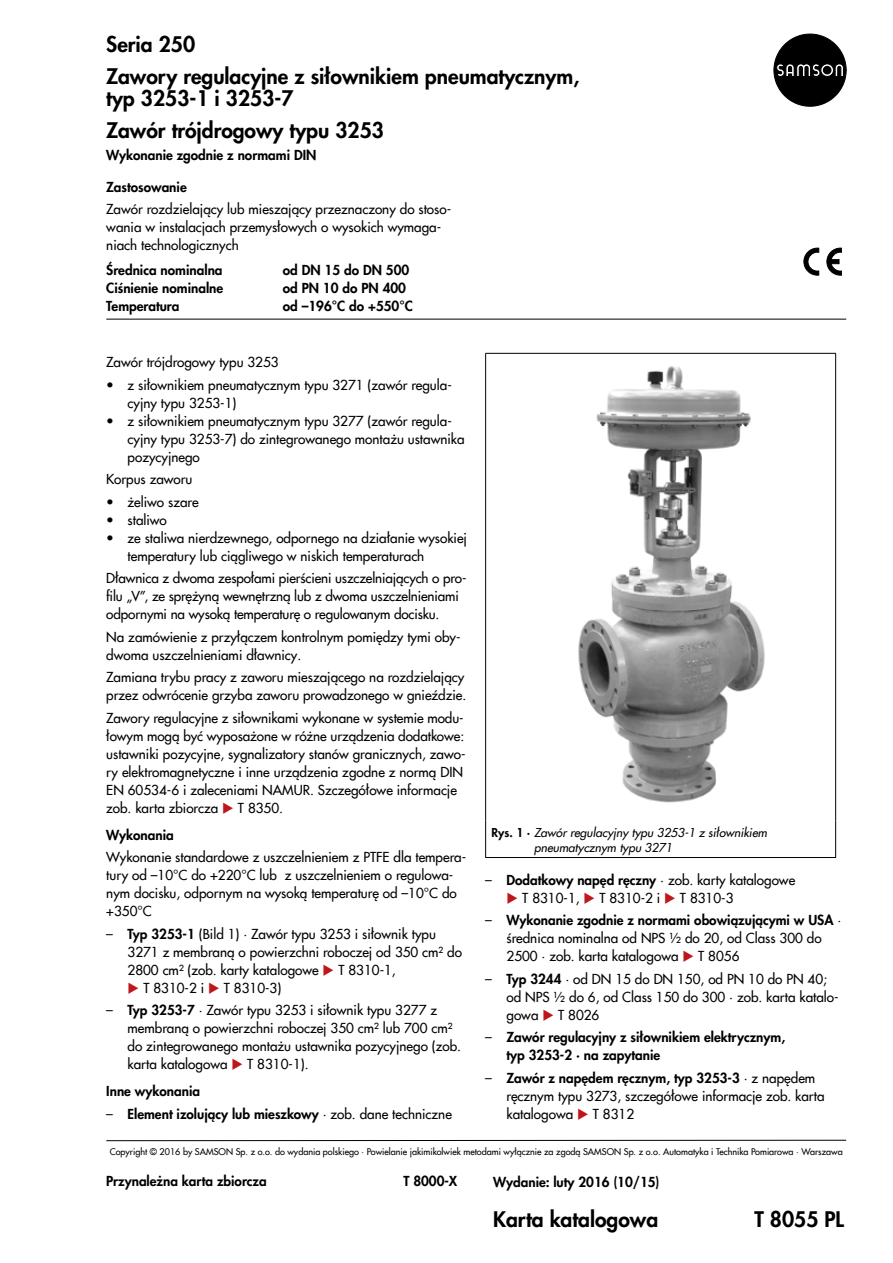
<style>
.page{position:relative;width:893px;height:1263px;background:#fff}
.page>*{position:absolute;margin:0;border:0;box-sizing:border-box;transform-origin:0 0}
.t1{font:800 21px/31.5px "Futura Com";color:#000}
.t2{font:500 13.5px/18px "Futura Com";color:#000}
.t3{font:800 13.5px/18px "Futura Com";color:#000}
.t4{font:italic 500 12px/15px "Futura Com";color:#000}
.t5{font:500 9px "Futura Com";color:#000}
.s1{font-family:"Futura";font-weight:400}
.s2{color:#bd171d}
.s3{font-weight:800}
.s4{font-weight:500}
.s5{font-weight:800;font-style:normal}
</style>
<div class="page">
<svg style="left:774px;top:34px;width:72px;height:72px"></svg>
<hr style="left:106px;top:319px;width:740px;height:1px;background:#000">
<svg style="left:804px;top:248px;width:15px;height:27px"></svg>
<svg style="left:827px;top:248px;width:15px;height:27px"></svg>
<svg style="left:829px;top:260px;width:10px;height:4px"></svg>
<svg style="left:106px;top:1139px;width:741px;height:2px"></svg>
<hr style="left:485px;top:353px;width:351px;height:1px;background:#000">
<hr style="left:485px;top:354px;width:1px;height:467px;background:#000">
<hr style="left:835px;top:354px;width:1px;height:467px;background:#000">
<hr style="left:485px;top:821px;width:1px;height:36px;background:#000">
<hr style="left:835px;top:821px;width:1px;height:36px;background:#000">
<hr style="left:485px;top:857px;width:351px;height:1px;background:#000">
<img style="left:578px;top:366px;width:187px;height:437px">
<h1 class="t1" style="left:106px;top:28px;width:475px">Seria 250<br>Zawory regulacyjne z siłownikiem pneumatycznym,</h1>
<h1 class="t1" style="left:106px;top:82px;width:279px">typ 3253‑1 i 3253‑7<br>Zawór trójdrogowy typu 3253</h1>
<p class="t3" style="left:106px;top:146px;width:212px">Wykonanie zgodnie z normami DIN</p>
<p class="t3" style="left:106px;top:177px;width:82px">Zastosowanie</p>
<p class="t2" style="left:106px;top:199px;width:346px">Zawór rozdzielający lub mieszający przeznaczony do stoso‑ wania w instalacjach przemysłowych o wysokich wymaga‑ niach technologicznych</p>
<p class="t3" style="left:106px;top:260px;width:118px">Średnica nominalna</p>
<p class="t3" style="left:283px;top:260px;width:128px">od DN 15 do DN 500</p>
<p class="t3" style="left:106px;top:278px;width:119px">Ciśnienie nominalne</p>
<p class="t3" style="left:283px;top:278px;width:125px">od PN 10 do PN 400</p>
<p class="t3" style="left:106px;top:296px;width:75px">Temperatura</p>
<p class="t3" style="left:283px;top:296px;width:132px">od –196°C do +550°C</p>
<p class="t2" style="left:106px;top:352px;width:174px">Zawór trójdrogowy typu 3253</p>
<p class="t2" style="left:128px;top:375px;width:326px;text-indent:-21px"><span class="s1">•</span> z siłownikiem pneumatycznym typu 3271 (zawór regula‑ cyjny typu 3253‑1)</p>
<p class="t2" style="left:128px;top:411px;width:338px;text-indent:-21px"><span class="s1">•</span> z siłownikiem pneumatycznym typu 3277 (zawór regula‑ cyjny typu 3253‑7) do zintegrowanego montażu ustawnika pozycyjnego</p>
<p class="t2" style="left:106px;top:469px;width:88px">Korpus zaworu</p>
<p class="t2" style="left:106px;top:492px;width:94px"><span class="s1">•</span> żeliwo szare</p>
<p class="t2" style="left:106px;top:510px;width:62px"><span class="s1">•</span> staliwo</p>
<p class="t2" style="left:128px;top:528px;width:341px;text-indent:-21px"><span class="s1">•</span> ze staliwa nierdzewnego, odpornego na działanie wysokiej temperatury lub ciągliwego w niskich temperaturach</p>
<p class="t2" style="left:106px;top:568px;width:362px">Dławnica z dwoma zespołami pierścieni uszczelniających o pro‑ filu „V”, ze sprężyną wewnętrzną lub z dwoma uszczelnieniami odpornymi na wysoką temperaturę o regulowanym docisku.</p>
<p class="t2" style="left:106px;top:627px;width:356px">Na zamówienie z przyłączem kontrolnym pomiędzy tymi oby‑ dwoma uszczelnieniami dławnicy.</p>
<p class="t2" style="left:106px;top:667px;width:362px">Zamiana trybu pracy z zaworu mieszającego na rozdzielający przez odwrócenie grzyba zaworu prowadzonego w gnieździe.</p>
<p class="t2" style="left:106px;top:708px;width:361px">Zawory regulacyjne z siłownikami wykonane w systemie modu‑ łowym mogą być wyposażone w różne urządzenia dodatkowe: ustawniki pozycyjne, sygnalizatory stanów granicznych, zawo‑ ry elektromagnetyczne i inne urządzenia zgodne z normą DIN EN 60534-6 i zaleceniami NAMUR. Szczegółowe informacje zob. karta zbiorcza <span class="s2">◆</span> T 8350.</p>
<p class="t3" style="left:106px;top:825px;width:69px">Wykonania</p>
<p class="t2" style="left:106px;top:847px;width:361px">Wykonanie standardowe z uszczelnieniem z PTFE dla tempera‑ tury od –10°C do +220°C lub z uszczelnieniem o regulowa‑ nym docisku, odpornym na wysoką temperaturę od –10°C do +350°C</p>
<p class="t2" style="left:128px;top:924px;width:336px;text-indent:-21px"><span class="s1">–</span> <span class="s3">Typ 3253‑1</span> (Bild 1) · Zawór typu 3253 i siłownik typu<br>3271 z membraną o powierzchni roboczej od 350 cm² do<br>2800 cm² (zob. karty katalogowe <span class="s2">◆</span> T 8310-1,</p>
<p class="t2" style="left:128px;top:978px;width:155px"><span class="s2">◆</span> T 8310‑2 i <span class="s2">◆</span> T 8310‑3)</p>
<p class="t2" style="left:128px;top:1000px;width:335px;text-indent:-21px"><span class="s1">–</span> <span class="s3">Typ 3253‑7</span> · Zawór typu 3253 i siłownik typu 3277 z membraną o powierzchni roboczej 350 cm² lub 700 cm² do zintegrowanego montażu ustawnika pozycyjnego (zob. karta katalogowa <span class="s2">◆</span> T 8310-1).</p>
<p class="t3" style="left:106px;top:1081px;width:95px">Inne wykonania</p>
<p class="t3" style="left:106px;top:1104px;width:347px"><span class="s1">–</span> Element izolujący lub mieszkowy <span class="s4">· zob. dane techniczne</span></p>
<p class="t4" style="left:534px;top:824px;width:234px;text-indent:-43px"><span class="s5">Rys. 1 ·</span> Zawór regulacyjny typu 3253-1 z siłownikiem pneumatycznym typu 3271</p>
<p class="t3" style="left:485px;top:870px;width:311px"><span class="s1">–</span> Dodatkowy napęd ręczny <span class="s4">· zob. karty katalogowe</span></p>
<p class="t2" style="left:506px;top:888px;width:229px"><span class="s2">◆</span> T 8310‑1, <span class="s2">◆</span> T 8310‑2 i <span class="s2">◆</span> T 8310‑3</p>
<p class="t2" style="left:506px;top:910px;width:336px;text-indent:-21px"><span class="s1">–</span> <span class="s3">Wykonanie zgodnie z normami obowiązującymi w USA</span> · średnica nominalna od NPS ½ do 20, od Class 300 do<br>2500 · zob. karta katalogowa <span class="s2">◆</span> T 8056</p>
<p class="t2" style="left:506px;top:969px;width:334px;text-indent:-21px"><span class="s1">–</span> <span class="s3">Typ 3244</span> · od DN 15 do DN 150, od PN 10 do PN 40; od NPS ½ do 6, od Class 150 do 300 · zob. karta katalo‑ gowa <span class="s2">◆</span> T 8026</p>
<p class="t3" style="left:506px;top:1028px;width:280px;text-indent:-21px"><span class="s1">–</span> Zawór regulacyjny z siłownikiem elektrycznym, typ 3253-2 · na zapytanie</p>
<p class="t2" style="left:506px;top:1068px;width:320px;text-indent:-21px"><span class="s1">–</span> <span class="s3">Zawór z napędem ręcznym, typ 3253-3</span> · z napędem ręcznym typu 3273, szczegółowe informacje zob. karta katalogowa <span class="s2">◆</span> T 8312</p>
<p class="t5" style="left:110px;top:1145px;width:734px">Copyright © 2016 by SAMSON Sp. z o.o. do wydania polskiego · Powielanie jakimikolwiek metodami wyłącznie za zgodą SAMSON Sp. z o.o. Automatyka i Technika Pomiarowa · Warszawa</p>
<p class="t3" style="left:106px;top:1172px;width:162px">Przynależna karta zbiorcza</p>
<p class="t3" style="left:403px;top:1172px;width:55px">T 8000-X</p>
<p class="t3" style="left:493px;top:1172px;width:168px">Wydanie: luty 2016 (10/15)</p>
<h1 class="t1" style="left:493px;top:1203px;width:166px">Karta katalogowa</h1>
<h1 class="t1" style="left:754px;top:1203px;width:91px">T 8055 PL</h1>
</div>
